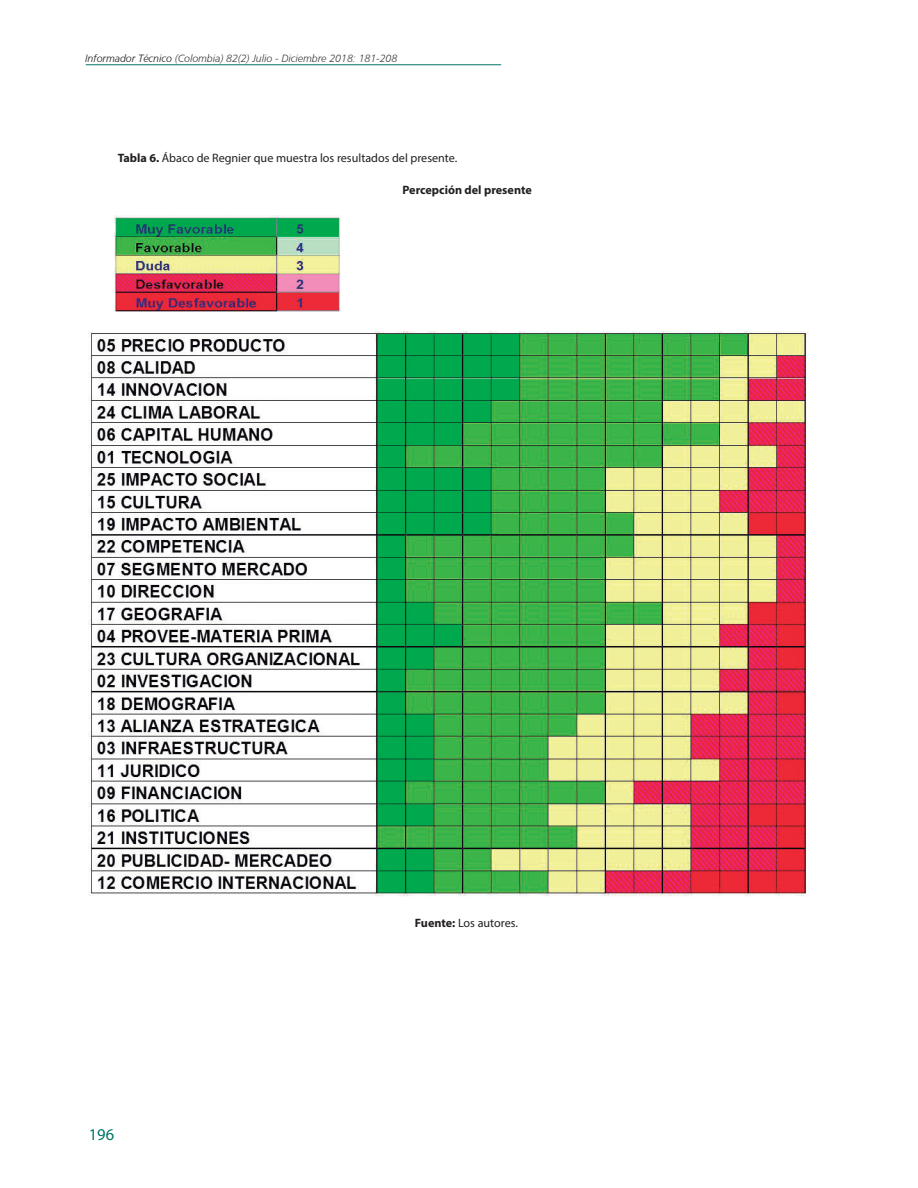
<style>
.page{position:relative;width:918px;height:1188px;background:#fff}
.page>*{position:absolute;margin:0;border:0;box-sizing:border-box;transform-origin:0 0}
.t1{font:16.5px "Myriad Pro";color:#007566}
.t2{font:12.15px "Myriad Pro";color:#231f20}
.t3{font:700 12.15px "Myriad Pro";color:#231f20}
.t4{font:italic 300 10.5px "Frutiger CE";color:#3e3e3f}
.s1{color:#231f20}
.s2{font-weight:700}
</style>
<div class="page">
<hr style="left:86px;top:64px;width:415px;height:1px;background:#007566">
<img style="left:115px;top:216px;width:225px;height:96px">
<img style="left:89px;top:332px;width:718px;height:565px">
<p class="t4" style="left:85px;top:52px;width:314px"><span class="s1">Informador Técnico</span> (Colombia) 82(2) Julio - Diciembre 2018: 181-208</p>
<p class="t2" style="left:118px;top:151px;width:341px"><span class="s2">Tabla 6.</span> Ábaco de Regnier que muestra los resultados del presente.</p>
<p class="t3" style="left:403px;top:182px;width:131px">Percepción del presente</p>
<h1 class="t1" style="left:89px;top:1124px;width:27px">196</h1>
<p class="t2" style="left:415px;top:915px;width:105px"><span class="s2">Fuente:</span> Los autores.</p>
</div>
